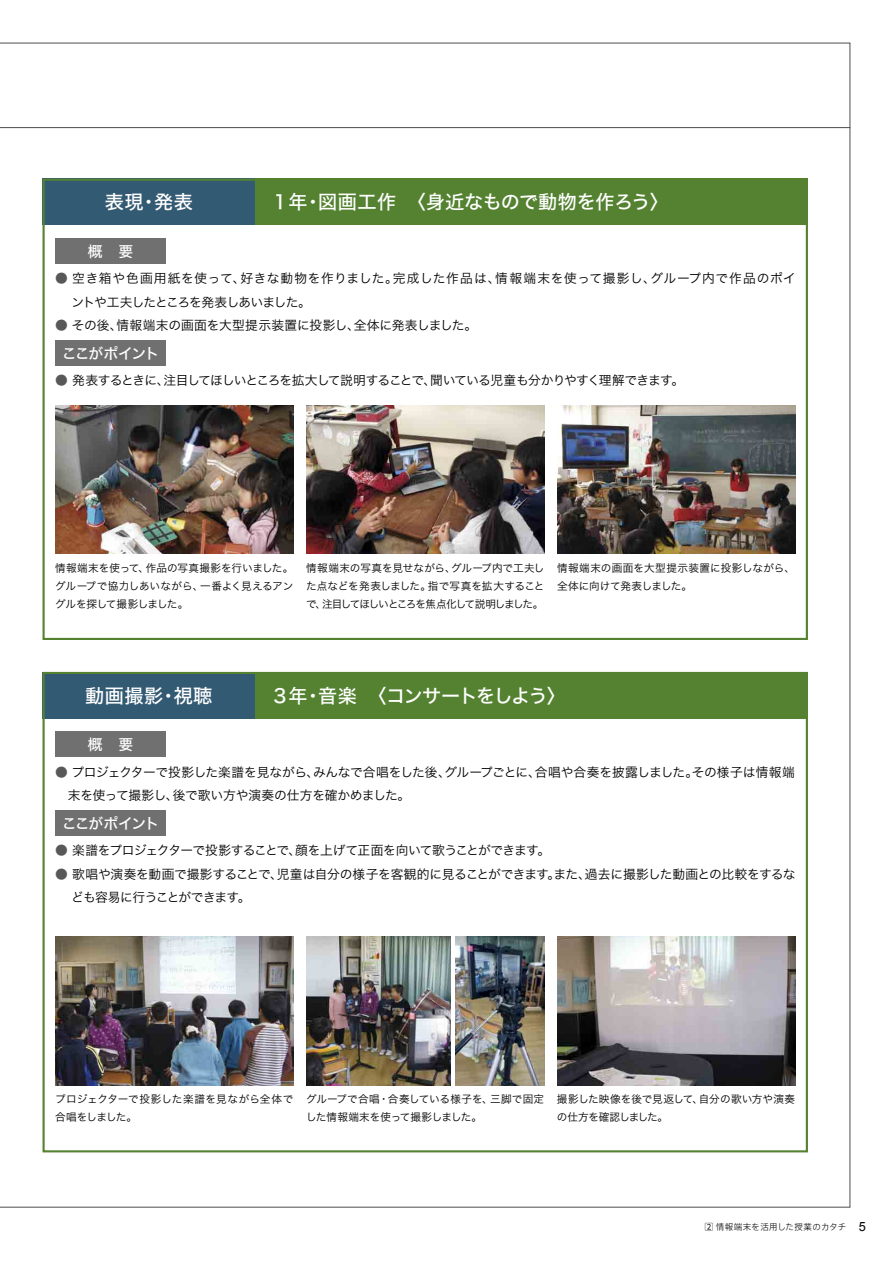
<style>
.page{position:relative;width:893px;height:1263px;background:#fff}
.page>*{position:absolute;margin:0;border:0;box-sizing:border-box;transform-origin:0 0}
.t1{font:19.2px "Hira Kaku Std N W5";letter-spacing:-.005em;color:#fff}
.t2{font:19.2px "Hira Kaku Std N W5";letter-spacing:-.07em;color:#fff}
.t3{font:14.85px "Hira Kaku Std N W5";letter-spacing:-.085em;color:#fff}
.t4{font:12.75px/23.4px "Hira Kaku Std N W3";letter-spacing:-.03em;color:#000}
.t5{font:12.75px/23.4px "Hira Kaku Std N W3";letter-spacing:.035em;color:#000}
.t6{font:12.75px "Hira Kaku Std N W3";letter-spacing:-.07em;color:#000}
.t7{font:12.75px "Hira Kaku Std N W3";letter-spacing:-.005em;color:#000}
.t8{font:10.65px/18px "Hira Kaku Std N W3";letter-spacing:-.01em;color:#000}
.t9{font:300 8.55px "Axis Std";letter-spacing:.04em;color:#000}
.s1{color:#595858}
.s2{font-family:"UD Shin Go Pro";font-weight:400}
.s3{font-family:"Arial";font-weight:400;font-size:12.75px}
</style>
<div class="page">
<img style="left:0;top:43px;width:850px;height:1165px">
<hr style="left:0;top:127px;width:850px;height:1px;background:#595858">
<h1 class="t1" style="left:105px;top:187px;width:90px">表現・発表</h1>
<h1 class="t1" style="left:271px;top:187px;width:400px">１年・図画工作　〈身近なもので動物を作ろう〉</h1>
<h2 class="t3" style="left:88px;top:240px;width:47px">概　要</h2>
<p class="t5" style="left:72px;top:267px;width:726px;text-indent:-16px"><span class="s1">●</span> 空き箱や色画用紙を使って、好きな動物を作りました。完成した作品は、情報端末を使って撮影し、グループ内で作品のポイントや工夫したところを発表しあいました。</p>
<p class="t7" style="left:55px;top:316px;width:424px"><span class="s1">●</span> その後、情報端末の画面を大型提示装置に投影し、全体に発表しました。</p>
<h2 class="t3" style="left:62px;top:342px;width:99px">ここがポイント</h2>
<p class="t6" style="left:55px;top:371px;width:630px"><span class="s1">●</span> 発表するときに、注目してほしいところを拡大して説明することで、聞いている児童も分かりやすく理解できます。</p>
<p class="t8" style="left:55px;top:559px;width:240px;text-align:justify">情報端末を使って、作品の写真撮影を行いました。グループで協力しあいながら、一番よく見えるアングルを探して撮影しました。</p>
<p class="t8" style="left:306px;top:559px;width:240px;text-align:justify">情報端末の写真を見せながら、グループ内で工夫した点などを発表しました。指で写真を拡大することで、注目してほしいところを焦点化して説明しました。</p>
<p class="t8" style="left:557px;top:559px;width:240px">情報端末の画面を大型提示装置に投影しながら、全体に向けて発表しました。</p>
<h1 class="t1" style="left:85px;top:681px;width:129px">動画撮影・視聴</h1>
<h1 class="t2" style="left:271px;top:681px;width:297px">３年・音楽　〈コンサートをしよう〉</h1>
<h2 class="t3" style="left:88px;top:733px;width:47px">概　要</h2>
<p class="t4" style="left:68px;top:760px;width:729px;text-indent:-13px"><span class="s1">●</span> プロジェクターで投影した楽譜を見ながら、みんなで合唱をした後、グループごとに、合唱や合奏を披露しました。その様子は情報端末を使って撮影し、後で歌い方や演奏の仕方を確かめました。</p>
<h2 class="t3" style="left:62px;top:811px;width:99px">ここがポイント</h2>
<p class="t4" style="left:55px;top:839px;width:496px"><span class="s1">●</span> 楽譜をプロジェクターで投影することで、顔を上げて正面を向いて歌うことができます。</p>
<p class="t4" style="left:71px;top:862px;width:726px;text-indent:-16px"><span class="s1">●</span> 歌唱や演奏を動画で撮影することで、児童は自分の様子を客観的に見ることができます。また、過去に撮影した動画との比較をするなども容易に行うことができます。</p>
<p class="t8" style="left:55px;top:1090px;width:240px">プロジェクターで投影した楽譜を見ながら全体で合唱をしました。</p>
<p class="t8" style="left:306px;top:1090px;width:240px">グループで合唱・合奏している様子を、三脚で固定した情報端末を使って撮影しました。</p>
<p class="t8" style="left:557px;top:1090px;width:240px">撮影した映像を後で見返して、自分の歌い方や演奏の仕方を確認しました。</p>
<p class="t9" style="left:705px;top:1220px;width:163px"><span class="s2">2</span> 情報端末を活用した授業のカタチ <span class="s3">5</span></p>
</div>
